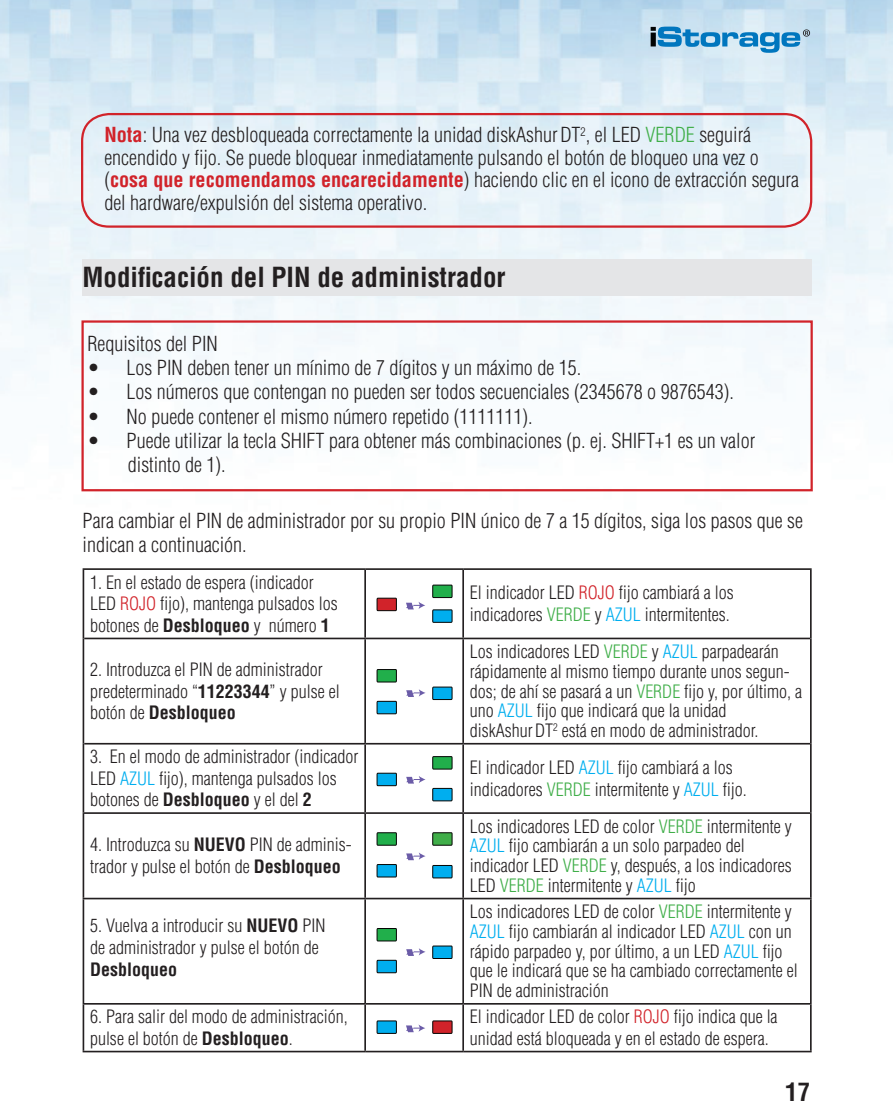
<style>
.page{position:relative;width:893px;height:1117px;background:#fff}
.page>*{position:absolute;margin:0;border:0;box-sizing:border-box;transform-origin:0 0}
.t1{font:700 condensed 27px "Helvetica LT Std";color:#231f20}
.t2{font:700 condensed 24.75px "Helvetica LT Std";color:#231f20}
.t3{font:300 condensed 20.25px/22.5px "Helvetica LT Std";color:#231f20}
.t4{font:300 condensed 18px/21.6px "Helvetica LT Std";color:#231f20}
.t5{font:700 condensed 18px "Helvetica LT Std";color:#231f20}
.s1{font-weight:700;color:#d1232a}
.s2{color:#40ae49}
.s3{color:#d1232a}
.s4{font-weight:700}
.s5{color:#00aeef}
</style>
<div class="page">
<img style="left:0;top:0;width:893px;height:1053px">
<svg style="left:651px;top:27px;width:159px;height:26px;background:#7eb6d8"></svg>
<hr style="left:83px;top:813px;width:1px;height:84px;background:#231f20">
<hr style="left:364px;top:813px;width:2px;height:84px;background:#231f20">
<hr style="left:462px;top:813px;width:2px;height:84px;background:#231f20">
<hr style="left:810px;top:813px;width:2px;height:84px;background:#231f20">
<hr style="left:83px;top:897px;width:282px;height:2px;background:#231f20">
<hr style="left:83px;top:899px;width:1px;height:103px;background:#231f20">
<hr style="left:365px;top:897px;width:98px;height:2px;background:#231f20">
<hr style="left:364px;top:899px;width:2px;height:103px;background:#231f20">
<hr style="left:463px;top:897px;width:349px;height:2px;background:#231f20">
<hr style="left:462px;top:899px;width:2px;height:103px;background:#231f20">
<hr style="left:810px;top:899px;width:2px;height:103px;background:#231f20">
<hr style="left:83px;top:1002px;width:282px;height:2px;background:#231f20">
<hr style="left:83px;top:1004px;width:1px;height:46px;background:#231f20">
<hr style="left:365px;top:1002px;width:98px;height:2px;background:#231f20">
<hr style="left:364px;top:1004px;width:2px;height:46px;background:#231f20">
<hr style="left:463px;top:1002px;width:349px;height:2px;background:#231f20">
<hr style="left:462px;top:1004px;width:2px;height:46px;background:#231f20">
<hr style="left:810px;top:1004px;width:2px;height:46px;background:#231f20">
<hr style="left:83px;top:1050px;width:282px;height:2px;background:#231f20">
<hr style="left:365px;top:1050px;width:98px;height:2px;background:#231f20">
<hr style="left:463px;top:1050px;width:349px;height:2px;background:#231f20">
<hr style="left:83px;top:568px;width:282px;height:1px;background:#231f20">
<hr style="left:365px;top:568px;width:98px;height:1px;background:#231f20">
<hr style="left:463px;top:568px;width:349px;height:1px;background:#231f20">
<hr style="left:84px;top:637px;width:281px;height:2px;background:#231f20">
<hr style="left:365px;top:637px;width:98px;height:2px;background:#231f20">
<hr style="left:463px;top:637px;width:347px;height:2px;background:#231f20">
<hr style="left:84px;top:742px;width:281px;height:2px;background:#231f20">
<hr style="left:365px;top:742px;width:98px;height:2px;background:#231f20">
<hr style="left:463px;top:742px;width:347px;height:2px;background:#231f20">
<hr style="left:83px;top:569px;width:1px;height:69px;background:#231f20">
<hr style="left:364px;top:569px;width:2px;height:68px;background:#231f20">
<hr style="left:462px;top:569px;width:2px;height:68px;background:#231f20">
<hr style="left:810px;top:569px;width:2px;height:69px;background:#231f20">
<hr style="left:83px;top:638px;width:1px;height:105px;background:#231f20">
<hr style="left:364px;top:639px;width:2px;height:103px;background:#231f20">
<hr style="left:462px;top:639px;width:2px;height:103px;background:#231f20">
<hr style="left:810px;top:638px;width:2px;height:105px;background:#231f20">
<hr style="left:83px;top:743px;width:1px;height:69px;background:#231f20">
<hr style="left:364px;top:744px;width:2px;height:68px;background:#231f20">
<hr style="left:462px;top:744px;width:2px;height:68px;background:#231f20">
<hr style="left:810px;top:743px;width:2px;height:69px;background:#231f20">
<hr style="left:83px;top:812px;width:282px;height:1px;background:#231f20">
<hr style="left:365px;top:812px;width:98px;height:1px;background:#231f20">
<hr style="left:463px;top:812px;width:349px;height:1px;background:#231f20">
<svg style="left:433px;top:756px;width:19px;height:13px"></svg>
<svg style="left:433px;top:788px;width:19px;height:12px"></svg>
<svg style="left:377px;top:773px;width:20px;height:12px"></svg>
<svg style="left:377px;top:832px;width:20px;height:13px"></svg>
<svg style="left:377px;top:864px;width:20px;height:12px"></svg>
<svg style="left:433px;top:832px;width:19px;height:13px"></svg>
<svg style="left:406px;top:852px;width:19px;height:8px"></svg>
<svg style="left:433px;top:865px;width:19px;height:12px"></svg>
<svg style="left:377px;top:928px;width:20px;height:12px"></svg>
<svg style="left:377px;top:959px;width:20px;height:13px"></svg>
<svg style="left:406px;top:947px;width:19px;height:8px"></svg>
<svg style="left:433px;top:945px;width:19px;height:13px"></svg>
<svg style="left:433px;top:585px;width:19px;height:12px"></svg>
<svg style="left:433px;top:609px;width:19px;height:13px"></svg>
<svg style="left:377px;top:598px;width:20px;height:12px"></svg>
<svg style="left:406px;top:601px;width:19px;height:8px"></svg>
<svg style="left:377px;top:669px;width:20px;height:13px"></svg>
<svg style="left:377px;top:701px;width:20px;height:12px"></svg>
<svg style="left:406px;top:689px;width:19px;height:7px"></svg>
<svg style="left:433px;top:686px;width:19px;height:13px"></svg>
<svg style="left:406px;top:775px;width:19px;height:8px"></svg>
<svg style="left:377px;top:1020px;width:20px;height:13px"></svg>
<svg style="left:406px;top:1024px;width:19px;height:7px"></svg>
<svg style="left:433px;top:1020px;width:19px;height:13px"></svg>
<div style="left:81px;top:320px;width:732px;height:171px;border:2px solid #d1232a"></div>
<div style="left:83px;top:259px;width:729px;height:36px;background:#e4e5e7"></div>
<div style="left:81px;top:113px;width:731px;height:115px;border:2px solid #d1232a;border-radius:27px"></div>
<p class="t3" style="left:104px;top:124px;width:696px"><span class="s1">Nota</span>: Una vez desbloqueada correctamente la unidad diskAshurDT<sup>2</sup>, el LED <span class="s2">VERDE</span> seguirá encendido y fijo. Se puede bloquear inmediatamente pulsando el botón de bloqueo una vez o (<span class="s1">cosa que recomendamos encarecidamente</span>) haciendo clic en el icono de extracción segura del hardware/expulsión del sistema operativo.</p>
<h1 class="t1" style="left:83px;top:260px;width:425px">Modificación del PIN de administrador</h1>
<p class="t3" style="left:87px;top:332px;width:132px">Requisitos del PIN</p>
<p class="t3" style="left:87px;top:356px;width:495px">• Los PIN deben tener un mínimo de 7 dígitos y un máximo de 15.</p>
<p class="t3" style="left:87px;top:380px;width:648px">• Los números que contengan no pueden ser todos secuenciales (2345678 o 9876543).</p>
<p class="t3" style="left:87px;top:405px;width:447px">• No puede contener el mismo número repetido (1111111).</p>
<p class="t3" style="left:128px;top:428px;width:629px;line-height:24.3px;text-indent:-40px">• Puede utilizar la tecla SHIFT para obtener más combinaciones (p. ej. SHIFT+1 es un valor distinto de 1).</p>
<p class="t3" style="left:83px;top:508px;width:722px;line-height:24.3px">Para cambiar el PIN de administrador por su propio PIN único de 7 a 15 dígitos, siga los pasos que se indican a continuación.</p>
<p class="t4" style="left:90px;top:571px;width:249px">1. En el estado de espera (indicador<br>LED <span class="s3">ROJO</span> fijo), mantenga pulsados los botones de <span class="s4">Desbloqueo</span> y número <span class="s4">1</span></p>
<p class="t4" style="left:470px;top:582px;width:265px">El indicador LED <span class="s3">ROJO</span> fijo cambiará a los indicadores <span class="s2">VERDE</span> y <span class="s5">AZUL</span> intermitentes.</p>
<p class="t4" style="left:90px;top:658px;width:251px">2. Introduzca el PIN de administrador predeterminado “<span class="s4">11223344</span>” y pulse el botón de <span class="s4">Desbloqueo</span></p>
<p class="t4" style="left:470px;top:641px;width:334px;line-height:19.8px">Los indicadores LED <span class="s2">VERDE</span> y <span class="s5">AZUL</span> parpadearán rápidamente al mismo tiempo durante unos segun&shy;dos; de ahí se pasará a un <span class="s2">VERDE</span> fijo y, por último, a uno <span class="s5">AZUL</span> fijo que indicará que la unidad diskAshurDT<sup>2</sup> está en modo de administrador.</p>
<p class="t4" style="left:90px;top:745px;width:270px">3. En el modo de administrador (indicador<br>LED <span class="s5">AZUL</span> fijo), mantenga pulsados los botones de <span class="s4">Desbloqueo</span> y el del <span class="s4">2</span></p>
<p class="t4" style="left:470px;top:756px;width:278px">El indicador LED <span class="s5">AZUL</span> fijo cambiará a los indicadores <span class="s2">VERDE</span> intermitente y <span class="s5">AZUL</span> fijo.</p>
<p class="t4" style="left:90px;top:833px;width:263px">4. Introduzca su <span class="s4">NUEVO</span> PIN de adminis&shy;trador y pulse el botón de <span class="s4">Desbloqueo</span></p>
<p class="t4" style="left:470px;top:815px;width:323px;line-height:19.8px">Los indicadores LED de color <span class="s2">VERDE</span> intermitente y <span class="s5">AZUL</span> fijo cambiarán a un solo parpadeo del indicador LED <span class="s2">VERDE</span> y, después, a los indicadores LED <span class="s2">VERDE</span> intermitente y <span class="s5">AZUL</span> fijo</p>
<p class="t4" style="left:90px;top:914px;width:237px">5. Vuelva a introducir su <span class="s4">NUEVO</span> PIN de administrador y pulse el botón de</p>
<p class="t5" style="left:90px;top:957px;width:88px">Desbloqueo</p>
<p class="t4" style="left:470px;top:901px;width:329px;line-height:19.8px">Los indicadores LED de color <span class="s2">VERDE</span> intermitente y <span class="s5">AZUL</span> fijo cambiarán al indicador LED <span class="s5">AZUL</span> con un rápido parpadeo y, por último, a un LED <span class="s5">AZUL</span> fijo que le indicará que se ha cambiado correctamente el PIN de administración</p>
<p class="t4" style="left:90px;top:1005px;width:259px">6. Para salir del modo de administración, pulse el botón de <span class="s4">Desbloqueo</span>.</p>
<p class="t4" style="left:470px;top:1005px;width:309px">El indicador LED de color <span class="s3">ROJO</span> fijo indica que la unidad está bloqueada y en el estado de espera.</p>
<h2 class="t2" style="left:785px;top:1076px;width:26px">17</h2>
</div>
